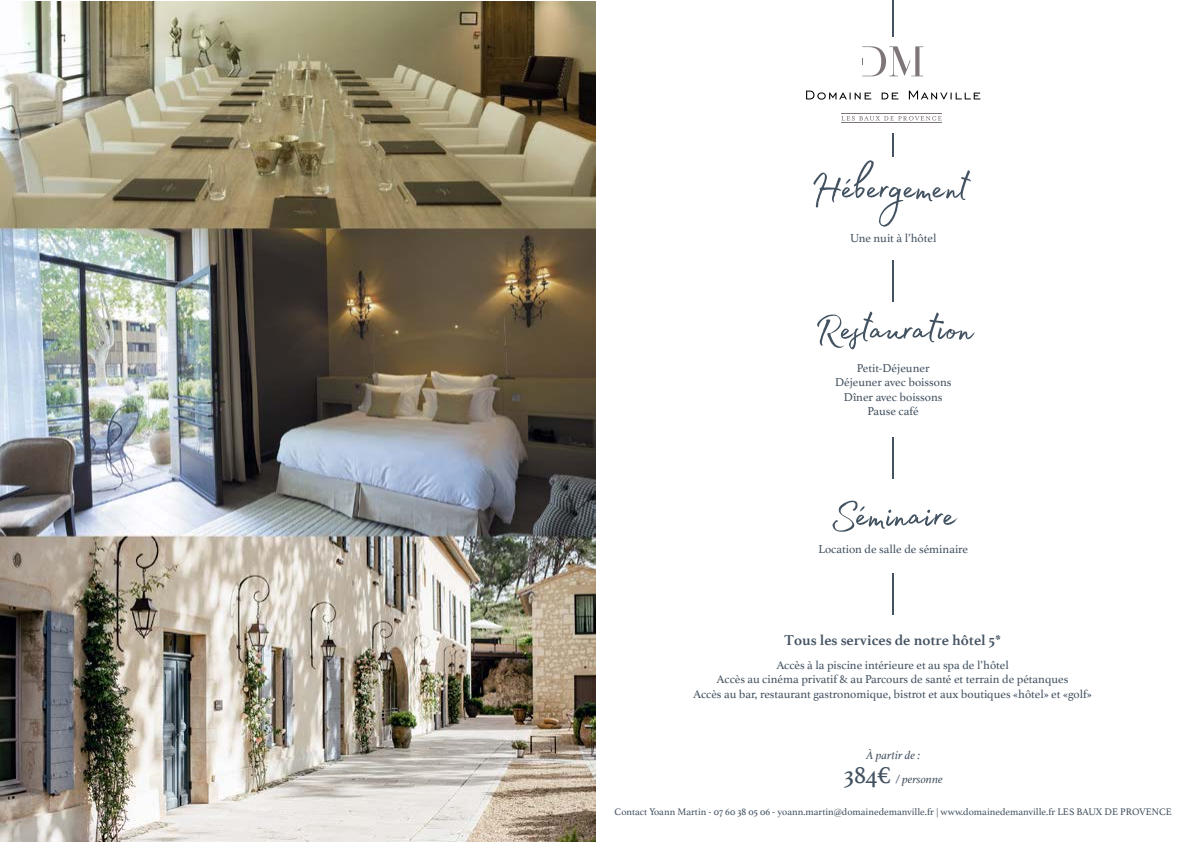
<style>
.page{position:relative;width:1191px;height:842px;background:#fff}
.page>*{position:absolute;margin:0;border:0;box-sizing:border-box;transform-origin:0 0}
.t1{font:50px "Madelyn Fill";letter-spacing:-.02em;color:#435261}
.t2{font:700 15px "Athelas";color:#435261}
.t3{font:12px/14.4px "Athelas";color:#435261;text-align:center}
.t4{font:italic 12px/24px "Athelas";color:#435261;text-align:center}
.t5{font:10px "Athelas";color:#435261}
.s1{font-style:normal;font-size:25px}
</style>
<div class="page">
<img style="left:0;top:1px;width:595px;height:841px">
<hr style="left:892px;top:0;width:2px;height:36px;background:#445261">
<hr style="left:892px;top:260px;width:2px;height:41px;background:#445261">
<hr style="left:892px;top:437px;width:2px;height:41px;background:#445261">
<hr style="left:892px;top:574px;width:2px;height:41px;background:#445261">
<svg style="left:806px;top:91px;width:174px;height:9px"></svg>
<svg style="left:841px;top:116px;width:100px;height:5px"></svg>
<hr style="left:841px;top:113px;width:101px;height:1px;background:#7f767a">
<hr style="left:841px;top:122px;width:101px;height:1px;background:#7f767a">
<svg style="left:862px;top:46px;width:61px;height:30px"></svg>
<hr style="left:892px;top:133px;width:2px;height:23px;background:#445261">
<h1 class="t1" style="left:811px;top:150px;width:160px">Hébergement</h1>
<p class="t3" style="left:850px;top:231px;width:88px">Une nuit à l’hôtel</p>
<h1 class="t1" style="left:814px;top:291px;width:159px">Restauration</h1>
<p class="t3" style="left:835px;top:360px;width:118px">Petit-Déjeuner<br>Déjeuner avec boissons<br>Dîner avec boissons<br>Pause café</p>
<h1 class="t1" style="left:830px;top:477px;width:128px">Séminaire</h1>
<p class="t3" style="left:818px;top:542px;width:151px">Location de salle de séminaire</p>
<p class="t2" style="left:784px;top:628px;width:218px">Tous les services de notre hôtel 5*</p>
<p class="t3" style="left:693px;top:657px;width:400px">Accès à la piscine intérieure et au spa de l’hôtel<br>Accès au cinéma privatif &amp; au Parcours de santé et terrain de pétanques<br>Accès au bar, restaurant gastronomique, bistrot et aux boutiques «hôtel» et «golf»</p>
<p class="t4" style="left:843px;top:742px;width:100px">À partir de :<br><span class="s1">384€</span> / personne</p>
<p class="t5" style="left:614px;top:803px;width:558px">Contact Yoann Martin - 07 60 38 05 06 - yoann.martin@domainedemanville.fr | www.domainedemanville.fr LES BAUX DE PROVENCE</p>
</div>
